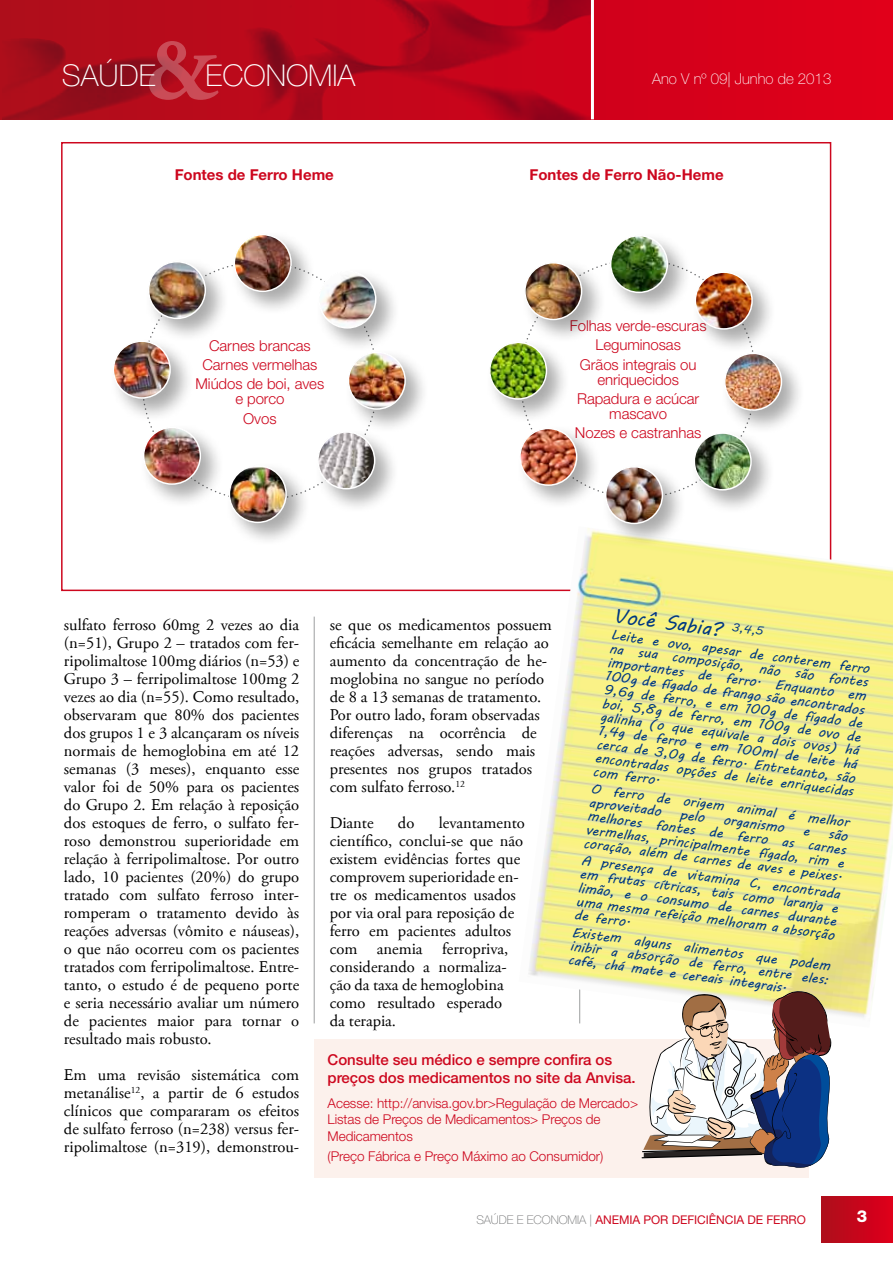
<style>
.page{position:relative;width:893px;height:1263px;background:#fff}
.page>*{position:absolute;margin:0;border:0;box-sizing:border-box;transform-origin:0 0}
.t1{font:700 90px "Adobe Garamond Pro";color:#fff}
.t2{font:100 30px "Helvetica Neue";color:#fff}
.t3{font:19.95px "MV Boli";color:#003882}
.t4{font:16.5px/18px "Adobe Garamond Pro";color:#000;text-align:justify}
.t5{font:800 16.5px "Helvetica Neue";color:#fff}
.t6{font:300 15px/19.2px "Helvetica Neue";letter-spacing:-.005em;color:#cd071e;text-align:center}
.t7{font:500 15px/18px "Helvetica Neue";letter-spacing:-.005em;color:#cd071e}
.t8{font:700 15px "Helvetica Neue";color:#cd071e}
.t9{font:100 15px "Helvetica Neue";color:#fff}
.t10{font:13.8px/13.8px "MV Boli";color:#003882;text-align:justify}
.t11{font:300 13.5px/16.5px "Helvetica Neue";letter-spacing:-.005em;color:#cd071e}
.t12{font:12px "Helvetica Neue";letter-spacing:-.005em;color:#cd071e}
.s1{font-weight:100;color:#707172}
</style>
<div class="page">
<hr style="left:314px;top:617px;width:1px;height:406px;background:#9c9e9f">
<div style="left:314px;top:1040px;width:494px;height:138px;background:#fcf1ec"></div>
<img style="left:519px;top:526px;width:374px;height:498px">
<div style="left:229px;top:229px;width:86px;height:86px;background:#000;opacity:.33"></div>
<img style="left:234px;top:235px;width:57px;height:56px">
<div style="left:234px;top:234px;width:58px;height:58px;border:2px solid #fff;border-radius:50%"></div>
<div style="left:314px;top:266px;width:86px;height:86px;background:#000;opacity:.33"></div>
<img style="left:319px;top:271px;width:57px;height:57px;border-radius:28px">
<div style="left:318px;top:270px;width:58px;height:59px;border:2px solid #fff;border-radius:50%"></div>
<div style="left:343px;top:347px;width:86px;height:86px;background:#000;opacity:.33"></div>
<img style="left:348px;top:352px;width:57px;height:57px;border-radius:28px">
<div style="left:348px;top:351px;width:58px;height:59px;border:2px solid #fff;border-radius:50%"></div>
<div style="left:313px;top:427px;width:86px;height:86px;background:#000;opacity:.33"></div>
<img style="left:318px;top:432px;width:57px;height:57px;border-radius:28px">
<div style="left:317px;top:431px;width:58px;height:58px;border:2px solid #fff;border-radius:50%"></div>
<div style="left:138px;top:422px;width:86px;height:86px;background:#000;opacity:.33"></div>
<img style="left:144px;top:427px;width:56px;height:57px;border-radius:28px">
<div style="left:143px;top:427px;width:58px;height:58px;border:2px solid #fff;border-radius:50%"></div>
<div style="left:108px;top:336px;width:86px;height:86px;background:#000;opacity:.33"></div>
<img style="left:113px;top:341px;width:57px;height:57px;border-radius:28px">
<div style="left:113px;top:340px;width:58px;height:59px;border:2px solid #fff;border-radius:50%"></div>
<div style="left:143px;top:257px;width:86px;height:85px;background:#000;opacity:.33"></div>
<img style="left:149px;top:262px;width:56px;height:56px;border-radius:28px">
<div style="left:148px;top:261px;width:58px;height:58px;border:2px solid #fff;border-radius:50%"></div>
<div style="left:224px;top:461px;width:86px;height:85px;background:#000;opacity:.33"></div>
<img style="left:229px;top:466px;width:57px;height:56px;border-radius:28px">
<div style="left:229px;top:465px;width:58px;height:58px;border:2px solid #fff;border-radius:50%"></div>
<svg style="left:642px;top:990px;width:189px;height:178px"></svg>
<div style="left:606px;top:231px;width:85px;height:85px;background:#000;opacity:.33"></div>
<img style="left:611px;top:236px;width:56px;height:56px">
<div style="left:610px;top:235px;width:58px;height:58px;border:2px solid #fff;border-radius:50%"></div>
<div style="left:690px;top:267px;width:86px;height:86px;background:#000;opacity:.33"></div>
<img style="left:695px;top:272px;width:57px;height:57px;border-radius:28px">
<div style="left:695px;top:271px;width:58px;height:59px;border:2px solid #fff;border-radius:50%"></div>
<div style="left:720px;top:348px;width:85px;height:86px;background:#000;opacity:.33"></div>
<img style="left:725px;top:353px;width:56px;height:57px;border-radius:28px">
<div style="left:724px;top:353px;width:58px;height:58px;border:2px solid #fff;border-radius:50%"></div>
<div style="left:689px;top:428px;width:86px;height:86px;background:#000;opacity:.33"></div>
<img style="left:694px;top:433px;width:57px;height:57px;border-radius:28px">
<div style="left:693px;top:432px;width:59px;height:58px;border:2px solid #fff;border-radius:50%"></div>
<div style="left:515px;top:423px;width:86px;height:86px;background:#000;opacity:.33"></div>
<img style="left:520px;top:428px;width:57px;height:57px;border-radius:28px">
<div style="left:519px;top:428px;width:58px;height:58px;border:2px solid #fff;border-radius:50%"></div>
<div style="left:485px;top:337px;width:85px;height:86px;background:#000;opacity:.33"></div>
<img style="left:490px;top:342px;width:56px;height:57px;border-radius:28px">
<div style="left:489px;top:342px;width:58px;height:58px;border:2px solid #fff;border-radius:50%"></div>
<div style="left:520px;top:258px;width:86px;height:85px;background:#000;opacity:.33"></div>
<img style="left:525px;top:263px;width:57px;height:56px;border-radius:28px">
<div style="left:524px;top:262px;width:58px;height:58px;border:2px solid #fff;border-radius:50%"></div>
<div style="left:601px;top:462px;width:85px;height:85px;background:#000;opacity:.33"></div>
<img style="left:606px;top:467px;width:56px;height:56px">
<div style="left:605px;top:466px;width:58px;height:58px;border:2px solid #fff;border-radius:50%"></div>
<hr style="left:0;top:0;width:1px;height:120px;background:#ae0e1b">
<div style="left:0;top:0;width:893px;height:119px;background:#d9001a"></div>
<div style="left:822px;top:1196px;width:71px;height:47px;background:linear-gradient(to right,#ae0e1b,#df001a)"></div>
<img style="left:2px;top:0;width:589px;height:119px">
<hr style="left:591px;top:0;width:3px;height:119px;background:#fff">
<svg style="left:804px;top:829px;width:6px;height:7px"></svg>
<h1 class="t1" style="left:144px;top:18px;width:76px">&amp;</h1>
<h2 class="t2" style="left:62px;top:58px;width:95px">SAÚDE</h2>
<h2 class="t2" style="left:206px;top:58px;width:151px">ECONOMIA</h2>
<p class="t9" style="left:652px;top:70px;width:181px">Ano V nº 09| Junho de 2013</p>
<p class="t8" style="left:175px;top:165px;width:161px">Fontes de Ferro Heme</p>
<p class="t8" style="left:529px;top:165px;width:196px">Fontes de Ferro Não-Heme</p>
<p class="t6" style="left:196px;top:336px;width:130px">Carnes brancas<br>Carnes vermelhas<br>Miúdos de boi, aves</p>
<p class="t6" style="left:235px;top:389px;width:51px">e porco<br>Ovos</p>
<p class="t6" style="left:570px;top:316px;width:138px">Folhas verde-escuras<br>Leguminosas<br>Grãos integrais ou</p>
<p class="t6" style="left:577px;top:369px;width:124px">enriquecidos<br>Rapadura e acúcar</p>
<p class="t6" style="left:575px;top:404px;width:128px">mascavo<br>Nozes e castranhas</p>
<p class="t4" style="left:64px;top:616px;width:237px">sulfato ferroso 60mg 2 vezes ao dia (n=51), Grupo 2 – tratados com fer&shy;ripolimaltose 100mg diários (n=53) e Grupo 3 – ferripolimaltose 100mg 2 vezes ao dia (n=55). Como resultado, observaram que 80% dos pacientes dos grupos 1 e 3 alcançaram os níveis normais de hemoglobina em até 12 semanas (3 meses), enquanto esse valor foi de 50% para os pacientes do Grupo 2. Em relação à reposição dos estoques de ferro, o sulfato fer&shy;roso demonstrou superioridade em relação à ferripolimaltose. Por outro lado, 10 pacientes (20%) do grupo tratado com sulfato ferroso inter&shy;romperam o tratamento devido às reações adversas (vômito e náuseas), o que não ocorreu com os pacientes tratados com ferripolimaltose. Entre&shy;tanto, o estudo é de pequeno porte e seria necessário avaliar um número de pacientes maior para tornar o resultado mais robusto.</p>
<p class="t4" style="left:64px;top:1066px;width:237px">Em uma revisão sistemática com metanálise<sup>12</sup>, a partir de 6 estudos clínicos que compararam os efeitos de sulfato ferroso (n=238) versus fer&shy;ripolimaltose (n=319), demonstrou-</p>
<p class="t3" style="left:616px;top:601px;width:152px;rotate:8deg">Você Sabia? <sup>3,4,5</sup></p>
<p class="t4" style="left:330px;top:616px;width:224px;text-align:left">se que os medicamentos possuem eficácia semelhante em relação ao aumento da concentração de he&shy;moglobina no sangue no período de 8 a 13 semanas de tratamento.<br>Por outro lado, foram observadas diferenças na ocorrência de reações adversas, sendo mais presentes nos grupos tratados com sulfato ferroso.<sup>12</sup></p>
<p class="t4" style="left:330px;top:814px;width:45px">Diante</p>
<p class="t4" style="left:398px;top:814px;width:18px">do</p>
<p class="t10" style="left:612px;top:626px;width:263px;rotate:8deg">Leite e ovo, apesar de conterem ferro na sua composição, não são fontes importantes de ferro. Enquanto em 100g de fígado de frango são encontrados 9,6g de ferro, e em 100g de fígado de boi, 5,8g de ferro, em 100g de ovo de galinha (o que equivale a dois ovos) há 1,4g de ferro e em 100ml de leite há cerca de 3,0g de ferro. Entretanto, são encontradas opções de leite enriquecidas com ferro.</p>
<p class="t10" style="left:592px;top:780px;width:262px;line-height:14.5px;rotate:8deg">O ferro de origem animal é melhor aproveitado</p>
<p class="t10" style="left:681px;top:807px;width:27px;rotate:8deg">pelo</p>
<p class="t10" style="left:591px;top:792px;width:262px;text-indent:241px;rotate:8deg">são melhores fontes de ferro as carnes vermelhas, principalmente fígado, rim e coração, além de carnes de aves e peixes.</p>
<p class="t4" style="left:330px;top:814px;width:196px;text-align:left;text-indent:109px">levantamento científico, conclui-se que não existem evidências fortes que comprovem superioridade en&shy;tre os medicamentos usados por via oral para reposição de ferro em pacientes adultos com anemia ferropriva, considerando a normaliza&shy;ção da taxa de hemoglobina como resultado esperado<br>da terapia.</p>
<p class="t7" style="left:328px;top:1050px;width:309px">Consulte seu médico e sempre confira os preços dos medicamentos no site da Anvisa.</p>
<p class="t11" style="left:328px;top:1094px;width:312px">Acesse: http://anvisa.gov.br&gt;Regulação de Mercado&gt;<br>Listas de Preços de Medicamentos&gt; Preços de<br>Medicamentos</p>
<p class="t11" style="left:328px;top:1148px;width:277px">(Preço Fábrica e Preço Máximo ao Consumidor)</p>
<p class="t10" style="left:724px;top:812px;width:63px;rotate:8deg">organismo</p>
<p class="t10" style="left:583px;top:852px;width:263px;rotate:8deg">A presença de vitamina C, encontrada em frutas cítricas, tais como laranja e limão, e o consumo de carnes durante uma mesma refeição melhoram a absorção de ferro.</p>
<p class="t10" style="left:573px;top:924px;width:262px;rotate:8deg">Existem alguns alimentos que podem inibir a absorção de ferro, entre eles: café, chá mate e cereais integrais.</p>
<p class="t12" style="left:476px;top:1213px;width:331px"><span class="s1">SAÚDE E ECONOMIA |</span> ANEMIA POR DEFICIÊNCIA DE FERRO</p>
<p class="t5" style="left:857px;top:1206px;width:12px">3</p>
</div>
